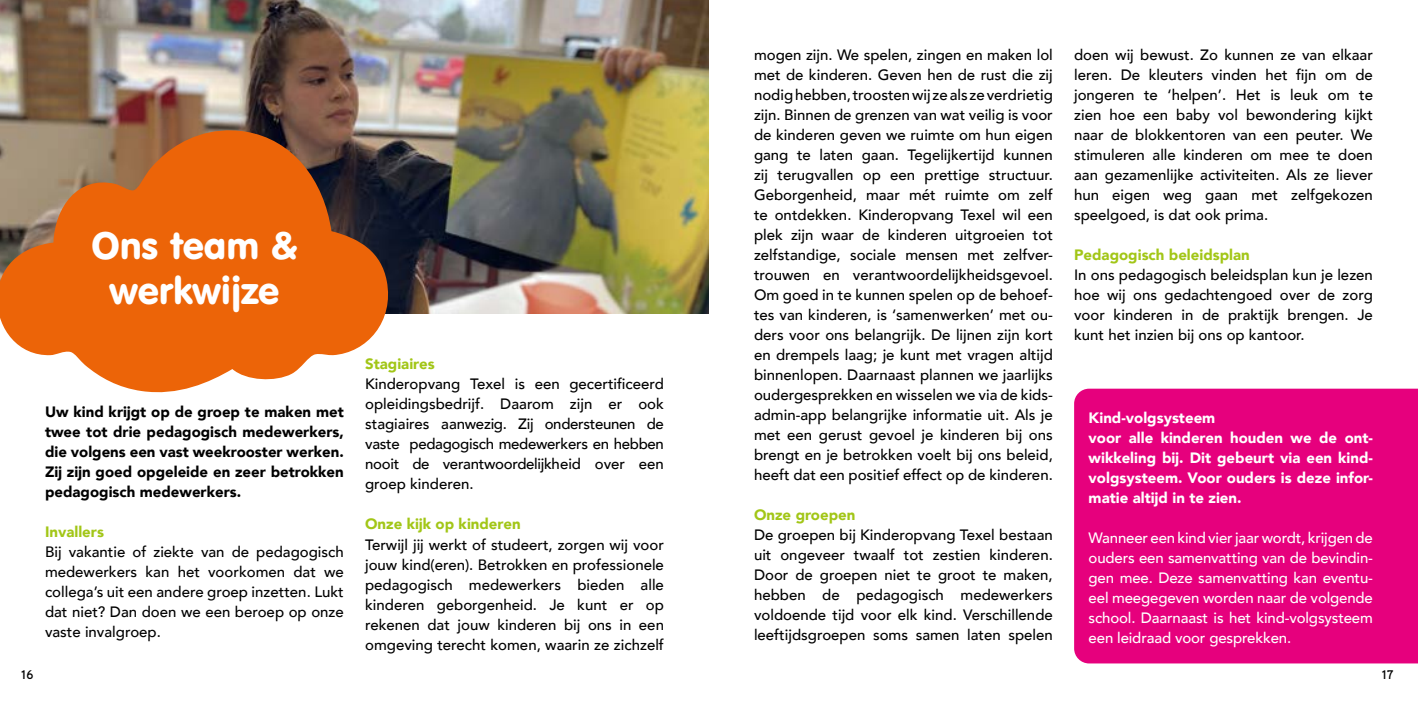
<style>
.page{position:relative;width:1418px;height:709px;background:#fff}
.page>*{position:absolute;margin:0;border:0;box-sizing:border-box;transform-origin:0 0}
.t1{font:37.5px/45px "VAG Rounded BT";color:#fff;text-align:center}
.t2{font:500 15px/20px "Avenir";color:#000;text-align:justify}
.t3{font:500 15px/20px "Avenir";letter-spacing:-.01em;color:#fff;text-align:justify}
.t4{font:900 15px/20px "Avenir";color:#000;text-align:justify}
.t5{font:900 15px/20px "Avenir";color:#fff}
.t6{font:900 15px "Avenir";color:#a2c617}
.t7{font:700 12.5px "Aaux Pro";color:#000}
</style>
<div class="page">
<div style="left:1074px;top:388px;width:343px;height:275px;background:#e6007d"></div>
<img style="left:0;top:0;width:709px;height:314px">
<svg style="left:0;top:126px;width:394px;height:267px"></svg>
<svg style="left:18px;top:142px;width:353px;height:240px;background:#d86c22"></svg>
<h1 class="t1" style="left:92px;top:223px;width:207px">Ons team &amp; werkwijze</h1>
<p class="t4" style="left:45px;top:401px;width:300px">Uw kind krijgt op de groep te maken met twee tot drie pedagogisch medewerkers, die volgens een vast weekrooster werken.<br>Zij zijn goed opgeleide en zeer betrokken pedagogisch medewerkers.</p>
<p class="t6" style="left:45px;top:519px;width:60px">Invallers</p>
<p class="t2" style="left:45px;top:541px;width:300px">Bij vakantie of ziekte van de pedagogisch medewerkers kan het voorkomen dat we collega’s uit een andere groep inzetten. Lukt dat niet? Dan doen we een beroep op onze vaste invalgroep.</p>
<p class="t6" style="left:365px;top:351px;width:71px">Stagiaires</p>
<p class="t2" style="left:365px;top:373px;width:300px">Kinderopvang Texel is een gecertificeerd opleidingsbedrijf. Daarom zijn er ook stagiaires aanwezig. Zij ondersteunen de vaste pedagogisch medewerkers en hebben nooit de verantwoordelijkheid over een groep kinderen.</p>
<p class="t6" style="left:365px;top:511px;width:157px">Onze kijk op kinderen</p>
<p class="t2" style="left:365px;top:533px;width:300px">Terwijl jij werkt of studeert, zorgen wij voor jouw kind(eren). Betrokken en professionele pedagogisch medewerkers bieden alle kinderen geborgenheid. Je kunt er op rekenen dat jouw kinderen bij ons in een omgeving terecht komen, waarin ze zichzelf</p>
<p class="t2" style="left:754px;top:44px;width:300px">mogen zijn. We spelen, zingen en maken lol met de kinderen. Geven hen de rust die zij nodig hebben, troosten wij ze als ze verdrietig zijn. Binnen de grenzen van wat veilig is voor de kinderen geven we ruimte om hun eigen gang te laten gaan. Tegelijkertijd kunnen zij terugvallen op een prettige structuur.<br>Geborgenheid, maar mét ruimte om zelf te ontdekken. Kinderopvang Texel wil een plek zijn waar de kinderen uitgroeien tot zelfstandige, sociale mensen met zelfver&shy;trouwen en verantwoordelijkheidsgevoel.<br>Om goed in te kunnen spelen op de behoef&shy;tes van kinderen, is ‘samenwerken’ met ou&shy;ders voor ons belangrijk. De lijnen zijn kort en drempels laag; je kunt met vragen altijd binnenlopen. Daarnaast plannen we jaarlijks oudergesprekken en wisselen we via de kids&shy;admin-app belangrijke informatie uit. Als je met een gerust gevoel je kinderen bij ons brengt en je betrokken voelt bij ons beleid, heeft dat een positief effect op de kinderen.</p>
<p class="t6" style="left:754px;top:502px;width:103px">Onze groepen</p>
<p class="t2" style="left:754px;top:524px;width:300px">De groepen bij Kinderopvang Texel bestaan uit ongeveer twaalf tot zestien kinderen.<br>Door de groepen niet te groot te maken, hebben de pedagogisch medewerkers voldoende tijd voor elk kind. Verschillende leeftijdsgroepen soms samen laten spelen</p>
<p class="t2" style="left:1074px;top:44px;width:300px">doen wij bewust. Zo kunnen ze van elkaar leren. De kleuters vinden het fijn om de jongeren te ‘helpen’. Het is leuk om te zien hoe een baby vol bewondering kijkt naar de blokkentoren van een peuter. We stimuleren alle kinderen om mee te doen aan gezamenlijke activiteiten. Als ze liever hun eigen weg gaan met zelfgekozen speelgoed, is dat ook prima.</p>
<p class="t6" style="left:1074px;top:242px;width:177px">Pedagogisch beleidsplan</p>
<p class="t2" style="left:1074px;top:264px;width:300px">In ons pedagogisch beleidsplan kun je lezen hoe wij ons gedachtengoed over de zorg voor kinderen in de praktijk brengen. Je kunt het inzien bij ons op kantoor.</p>
<p class="t5" style="left:1088px;top:407px;width:286px">Kind-volgsysteem<br>voor alle kinderen houden we de ont&shy;wikkeling bij. Dit gebeurt via een kind&shy;volgsysteem. Voor ouders is deze infor&shy;matie altijd in te zien.</p>
<p class="t3" style="left:1088px;top:527px;width:286px">Wanneer een kind vier jaar wordt, krijgen de ouders een samenvatting van de bevindin&shy;gen mee. Deze samenvatting kan eventu&shy;eel meegegeven worden naar de volgende school. Daarnaast is het kind-volgsysteem een leidraad voor gesprekken.</p>
<p class="t7" style="left:21px;top:666px;width:14px">16</p>
<p class="t7" style="left:1381px;top:666px;width:13px">17</p>
</div>
